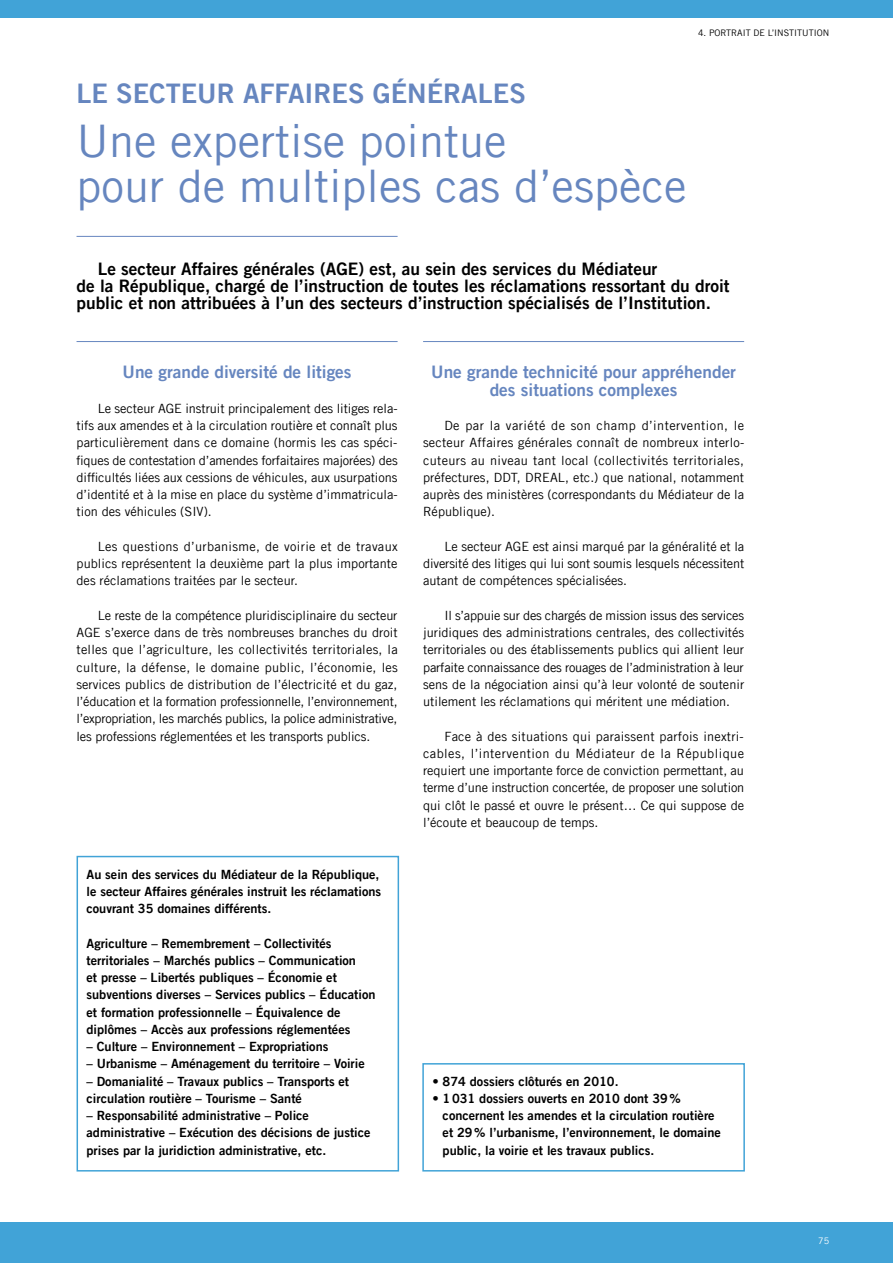
<style>
.page{position:relative;width:893px;height:1263px;background:#fff}
.page>*{position:absolute;margin:0;border:0;box-sizing:border-box;transform-origin:0 0}
.t1{font:45px/45px "Trade Gothic LT Com";color:#6686bf}
.t2{font:27px "Trade Gothic LT Com Bd 2";color:#6686bf}
.t3{font:17.25px/17.2px "Trade Gothic LT Com Bd 2";color:#000}
.t4{font:17.25px/17.2px "Trade Gothic LT Com Bd 2";color:#6686bf;text-align:center}
.t5{font:12.75px/17.2px "Trade Gothic LT Com";color:#000;text-align:justify}
.t6{font:12.75px/17.2px "Trade Gothic LT Com Bd 2";color:#000}
.t7{font:9px "Trade Gothic LT Com";color:#000}
.t8{font:9px "Trade Gothic LT Com";color:#fff}
</style>
<div class="page">
<div style="left:0;top:0;width:893px;height:17px;background:#41a3d7"></div>
<div style="left:0;top:1222px;width:893px;height:41px;background:#41a3d7"></div>
<hr style="left:77px;top:236px;width:321px;height:1px;background:#6686bf">
<hr style="left:423px;top:341px;width:321px;height:1px;background:#6686bf">
<hr style="left:77px;top:341px;width:321px;height:1px;background:#6686bf">
<div style="left:422px;top:1063px;width:323px;height:108px;border:2px solid #41a3d7"></div>
<div style="left:77px;top:856px;width:322px;height:315px;border:2px solid #41a3d7"></div>
<p class="t7" style="left:698px;top:27px;width:133px">4. portrait de l’institution</p>
<h2 class="t2" style="left:77px;top:77px;width:451px">LE SECTEUR AFFAIRES GÉNÉRALES</h2>
<h1 class="t1" style="left:77px;top:118px;width:611px">U ne expertise pointue<br>pour de multiples cas d’espèce</h1>
<p class="t3" style="left:77px;top:260px;width:655px;text-indent:21px">Le secteur Affaires générales (AGE) est, au sein des services du Médiateur<br>de la République, chargé de l’instruction de toutes les réclamations ressortant du droit public et non attribuées à l’un des secteurs d’instruction spécialisés de l’Institution.</p>
<h3 class="t4" style="left:123px;top:363px;width:231px">Une grande diversité de litiges</h3>
<p class="t5" style="left:77px;top:399px;width:323px;text-indent:21px">Le secteur AGE instruit principalement des litiges rela&shy;tifs aux amendes et à la circulation routière et connaît plus particulièrement dans ce domaine (hormis les cas spéci&shy;fiques de contestation d’amendes forfaitaires majorées) des difficultés liées aux cessions de véhicules, aux usurpations d’identité et à la mise en place du système d’immatricula&shy;tion des véhicules (SIV).</p>
<p class="t5" style="left:77px;top:537px;width:323px;text-indent:21px">Les questions d’urbanisme, de voirie et de travaux publics représentent la deuxième part la plus importante des réclamations traitées par le secteur.</p>
<p class="t5" style="left:77px;top:606px;width:323px;text-indent:21px">Le reste de la compétence pluridisciplinaire du secteur AGE s’exerce dans de très nombreuses branches du droit telles que l’agriculture, les collectivités territoriales, la culture, la défense, le domaine public, l’économie, les services publics de distribution de l’électricité et du gaz, l’éducation et la formation professionnelle, l’environnement, l’expropriation, les marchés publics, la police administrative, les professions réglementées et les transports publics.</p>
<p class="t6" style="left:87px;top:865px;width:296px">Au sein des services du Médiateur de la République, le secteur Affaires générales instruit les réclamations couvrant 35 domaines différents.</p>
<p class="t6" style="left:87px;top:934px;width:290px">Agriculture – Remembrement – Collectivités territoriales – Marchés publics – Communication<br>et presse – Libertés publiques – Économie et subventions diverses – Services publics – Éducation et formation professionnelle – Équivalence de diplômes – Accès aux professions réglementées</p>
<p class="t6" style="left:87px;top:1038px;width:243px">– Culture – Environnement – Expropriations</p>
<p class="t6" style="left:87px;top:1055px;width:280px">– Urbanisme – Aménagement du territoire – Voirie</p>
<p class="t6" style="left:87px;top:1072px;width:264px">– Domanialité – Travaux publics – Transports et circulation routière – Tourisme – Santé</p>
<p class="t6" style="left:87px;top:1107px;width:286px">– Responsabilité administrative – Police administrative – Exécution des décisions de justice prises par la juridiction administrative, etc.</p>
<h3 class="t4" style="left:431px;top:363px;width:306px">Une grande technicité pour appréhender des situations complexes</h3>
<p class="t5" style="left:423px;top:417px;width:323px;text-indent:21px">De par la variété de son champ d’intervention, le secteur Affaires générales connaît de nombreux interlo&shy;cuteurs au niveau tant local (collectivités territoriales, préfectures, DDT, DREAL</p>
<p class="t5" style="left:423px;top:468px;width:323px;text-indent:142px">, etc.) que national, notamment auprès des ministères (correspondants du Médiateur de la République).</p>
<p class="t5" style="left:423px;top:537px;width:323px;text-indent:21px">Le secteur AGE est ainsi marqué par la généralité et la diversité des litiges qui lui sont soumis lesquels nécessitent autant de compétences spécialisées.</p>
<p class="t5" style="left:423px;top:606px;width:323px;text-indent:21px">Il s’appuie sur des chargés de mission issus des services juridiques des administrations centrales, des collectivités territoriales ou des établissements publics qui allient leur parfaite connaissance des rouages de l’administration à leur sens de la négociation ainsi qu’à leur volonté de soutenir utilement les réclamations qui méritent une médiation.</p>
<p class="t5" style="left:423px;top:727px;width:323px;text-indent:21px">Face à des situations qui paraissent parfois inextri&shy;cables, l’intervention du Médiateur de la République requiert une importante force de conviction permettant, au terme d’une instruction concertée, de proposer une solution qui clôt le passé et ouvre le présent… Ce qui suppose de l’écoute et beaucoup de temps.</p>
<p class="t6" style="left:432px;top:1072px;width:188px">• 874 dossiers clôturés en 2010.</p>
<p class="t6" style="left:443px;top:1089px;width:280px;text-indent:-10px">• 1031 dossiers ouverts en 2010 dont 39% concernent les amendes et la circulation routière et 29% l’urbanisme, l’environnement, le domaine public, la voirie et les travaux publics.</p>
<p class="t8" style="left:818px;top:1235px;width:12px">75</p>
</div>
